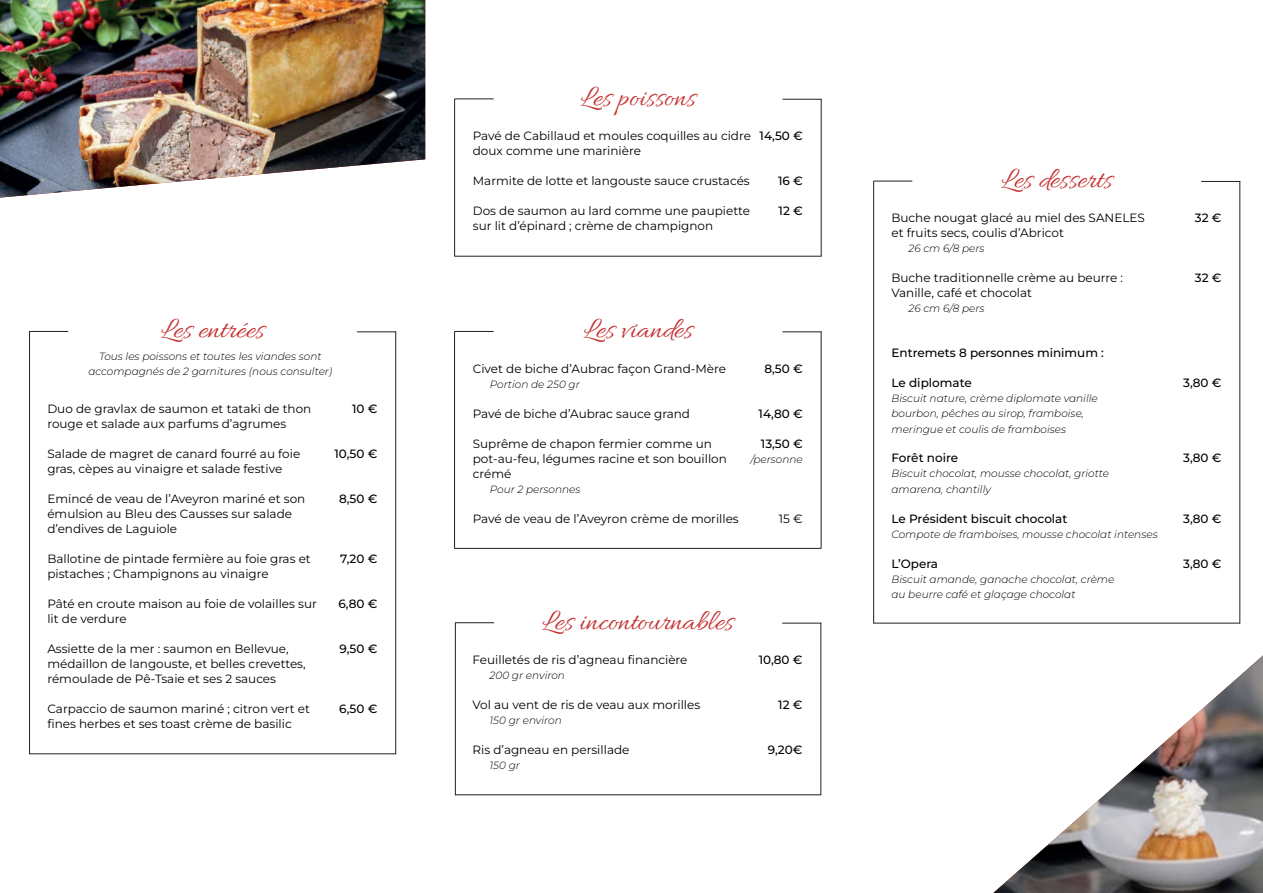
<style>
.page{position:relative;width:1263px;height:893px;background:#fff}
.page>*{position:absolute;margin:0;border:0;box-sizing:border-box;transform-origin:0 0}
.t1{font:30px "Allura";color:#c53232}
.t2{font:12px/15px "Montserrat";color:#000}
.t3{font:500 12px "Montserrat";color:#000}
.t4{font:italic 100 10.5px/15px "Montserrat";color:#000}
.s1{font-weight:500}
</style>
<div class="page">
<hr style="left:455px;top:331px;width:39px;height:1px;background:#231f20">
<hr style="left:782px;top:331px;width:39px;height:1px;background:#231f20">
<hr style="left:454px;top:331px;width:1px;height:218px;background:#231f20">
<hr style="left:821px;top:331px;width:1px;height:217px;background:#231f20">
<hr style="left:455px;top:98px;width:39px;height:1px;background:#231f20">
<hr style="left:782px;top:99px;width:39px;height:1px;background:#231f20">
<hr style="left:454px;top:99px;width:1px;height:158px;background:#231f20">
<hr style="left:821px;top:99px;width:1px;height:157px;background:#231f20">
<hr style="left:455px;top:256px;width:366px;height:1px;background:#231f20">
<hr style="left:455px;top:548px;width:366px;height:1px;background:#231f20">
<hr style="left:873px;top:181px;width:39px;height:1px;background:#231f20">
<hr style="left:1201px;top:181px;width:39px;height:1px;background:#231f20">
<hr style="left:873px;top:181px;width:1px;height:442px;background:#231f20">
<hr style="left:1239px;top:181px;width:1px;height:442px;background:#231f20">
<hr style="left:874px;top:623px;width:366px;height:1px;background:#231f20">
<hr style="left:455px;top:622px;width:39px;height:1px;background:#231f20">
<hr style="left:782px;top:623px;width:39px;height:1px;background:#231f20">
<hr style="left:455px;top:623px;width:1px;height:172px;background:#231f20">
<hr style="left:820px;top:623px;width:1px;height:172px;background:#231f20">
<hr style="left:455px;top:794px;width:366px;height:1px;background:#231f20">
<img style="left:993px;top:655px;width:270px;height:238px">
<img style="left:0;top:0;width:425px;height:198px">
<hr style="left:29px;top:331px;width:39px;height:1px;background:#231f20">
<hr style="left:357px;top:331px;width:39px;height:1px;background:#231f20">
<hr style="left:29px;top:331px;width:1px;height:423px;background:#231f20">
<hr style="left:395px;top:331px;width:1px;height:423px;background:#231f20">
<hr style="left:29px;top:753px;width:367px;height:1px;background:#231f20">
<h1 class="t1" style="left:161px;top:309px;width:105px">Les entrées</h1>
<p class="t4" style="left:88px;top:348px;width:245px;text-align:center">Tous les poissons et toutes les viandes sont accompagnés de 2 garnitures (nous consulter)</p>
<p class="t2" style="left:47px;top:401px;width:265px">Duo de gravlax de saumon et tataki de thon</p>
<p class="t3" style="left:352px;top:401px;width:27px">10 €</p>
<p class="t2" style="left:47px;top:416px;width:241px">rouge et salade aux parfums d’agrumes</p>
<p class="t2" style="left:47px;top:446px;width:254px">Salade de magret de canard fourré au foie</p>
<p class="t3" style="left:335px;top:446px;width:44px">10,50 €</p>
<p class="t2" style="left:47px;top:461px;width:236px">gras, cèpes au vinaigre et salade festive</p>
<p class="t2" style="left:47px;top:491px;width:259px">Emincé de veau de l’Aveyron mariné et son</p>
<p class="t3" style="left:339px;top:491px;width:40px">8,50 €</p>
<p class="t2" style="left:47px;top:506px;width:246px">émulsion au Bleu des Causses sur salade d’endives de Laguiole</p>
<p class="t2" style="left:47px;top:551px;width:265px">Ballotine de pintade fermière au foie gras et</p>
<p class="t3" style="left:340px;top:551px;width:39px">7,20 €</p>
<p class="t2" style="left:47px;top:566px;width:223px">pistaches ; Champignons au vinaigre</p>
<p class="t2" style="left:47px;top:596px;width:271px">Pâté en croute maison au foie de volailles sur</p>
<p class="t3" style="left:338px;top:596px;width:41px">6,80 €</p>
<p class="t2" style="left:47px;top:611px;width:81px">lit de verdure</p>
<p class="t2" style="left:47px;top:641px;width:243px">Assiette de la mer : saumon en Bellevue,</p>
<p class="t3" style="left:340px;top:641px;width:39px">9,50 €</p>
<p class="t2" style="left:47px;top:656px;width:260px">médaillon de langouste, et belles crevettes, rémoulade de Pê-Tsaie et ses 2 sauces</p>
<p class="t2" style="left:47px;top:701px;width:264px">Carpaccio de saumon mariné ; citron vert et</p>
<p class="t3" style="left:339px;top:701px;width:40px">6,50 €</p>
<p class="t2" style="left:47px;top:716px;width:246px">fines herbes et ses toast crème de basilic</p>
<h1 class="t1" style="left:581px;top:77px;width:117px">Les poissons</h1>
<p class="t2" style="left:473px;top:128px;width:331px">Pavé de Cabillaud et moules coquilles au cidre <span class="s1">14,50 € </span>doux comme une marinière</p>
<p class="t2" style="left:473px;top:173px;width:278px">Marmite de lotte et langouste sauce crustacés</p>
<p class="t3" style="left:778px;top:173px;width:26px">16 €</p>
<p class="t2" style="left:473px;top:203px;width:279px">Dos de saumon au lard comme une paupiette</p>
<p class="t3" style="left:779px;top:203px;width:26px">12 €</p>
<p class="t2" style="left:473px;top:218px;width:242px">sur lit d’épinard ; crème de champignon</p>
<h1 class="t1" style="left:584px;top:309px;width:110px">Les viandes</h1>
<p class="t2" style="left:473px;top:361px;width:255px">Civet de biche d’Aubrac façon Grand-Mère</p>
<p class="t3" style="left:764px;top:361px;width:40px">8,50 €</p>
<p class="t4" style="left:490px;top:376px;width:92px">Portion de 250 gr</p>
<p class="t2" style="left:473px;top:406px;width:219px">Pavé de biche d’Aubrac sauce grand</p>
<p class="t3" style="left:758px;top:406px;width:46px">14,80 €</p>
<p class="t2" style="left:473px;top:436px;width:241px">Suprême de chapon fermier comme un</p>
<p class="t3" style="left:761px;top:436px;width:43px">13,50 €</p>
<p class="t2" style="left:473px;top:451px;width:256px">pot-au-feu, légumes racine et son bouillon</p>
<p class="t4" style="left:751px;top:451px;width:54px">/personne</p>
<p class="t2" style="left:473px;top:466px;width:40px">crémé</p>
<p class="t4" style="left:490px;top:481px;width:92px">Pour 2 personnes</p>
<p class="t2" style="left:473px;top:511px;width:267px">Pavé de veau de l’Aveyron crème de morilles</p>
<p class="t2" style="left:779px;top:511px;width:25px">15 €</p>
<h1 class="t1" style="left:542px;top:601px;width:192px">Les incontournables</h1>
<p class="t2" style="left:472px;top:652px;width:216px">Feuilletés de ris d’agneau financière</p>
<p class="t3" style="left:759px;top:652px;width:45px">10,80 €</p>
<p class="t4" style="left:489px;top:668px;width:77px">200 gr environ</p>
<p class="t2" style="left:472px;top:697px;width:229px">Vol au vent de ris de veau aux morilles</p>
<p class="t3" style="left:778px;top:697px;width:26px">12 €</p>
<p class="t4" style="left:489px;top:713px;width:74px">150 gr environ</p>
<p class="t2" style="left:472px;top:742px;width:158px">Ris d’agneau en persillade</p>
<p class="t3" style="left:768px;top:742px;width:36px">9,20€</p>
<p class="t4" style="left:489px;top:758px;width:32px">150 gr</p>
<h1 class="t1" style="left:1002px;top:159px;width:112px">Les desserts</h1>
<p class="t2" style="left:891px;top:210px;width:255px">Buche nougat glacé au miel des SANELES</p>
<p class="t3" style="left:1195px;top:210px;width:28px">32 €</p>
<p class="t2" style="left:891px;top:225px;width:174px">et fruits secs, coulis d’Abricot</p>
<p class="t4" style="left:908px;top:241px;width:77px">26 cm 6/8 pers</p>
<p class="t2" style="left:891px;top:270px;width:233px">Buche traditionnelle crème au beurre :</p>
<p class="t3" style="left:1195px;top:270px;width:28px">32 €</p>
<p class="t2" style="left:891px;top:285px;width:142px">Vanille, café et chocolat</p>
<p class="t4" style="left:908px;top:301px;width:77px">26 cm 6/8 pers</p>
<p class="t3" style="left:891px;top:345px;width:214px">Entremets 8 personnes minimum :</p>
<p class="t3" style="left:891px;top:375px;width:82px">Le diplomate</p>
<p class="t3" style="left:1183px;top:375px;width:40px">3,80 €</p>
<p class="t4" style="left:891px;top:391px;width:208px">Biscuit nature, crème diplomate vanille bourbon, pêches au sirop, framboise, meringue et coulis de framboises</p>
<p class="t3" style="left:891px;top:450px;width:68px">Forêt noire</p>
<p class="t3" style="left:1183px;top:450px;width:40px">3,80 €</p>
<p class="t4" style="left:891px;top:466px;width:219px">Biscuit chocolat, mousse chocolat, griotte amarena, chantilly</p>
<p class="t3" style="left:891px;top:510px;width:177px">Le Président biscuit chocolat</p>
<p class="t3" style="left:1183px;top:510px;width:40px">3,80 €</p>
<p class="t4" style="left:891px;top:526px;width:268px">Compote de framboises, mousse chocolat intenses</p>
<p class="t3" style="left:891px;top:555px;width:48px">L’Opera</p>
<p class="t3" style="left:1183px;top:555px;width:40px">3,80 €</p>
<p class="t4" style="left:891px;top:571px;width:224px">Biscuit amande, ganache chocolat, crème au beurre café et glaçage chocolat</p>
</div>
